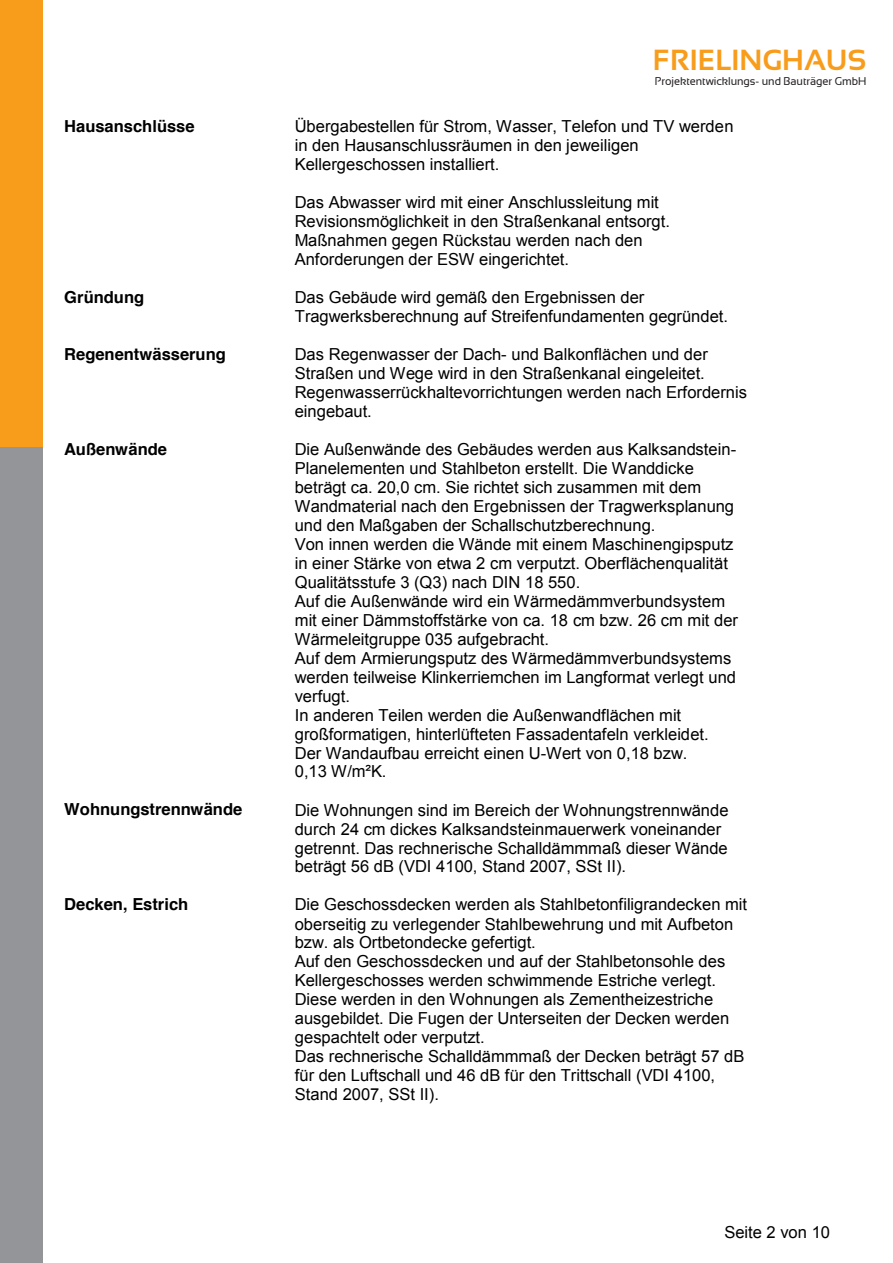
<style>
.page{position:relative;width:893px;height:1263px;background:#fff}
.page>*{position:absolute;margin:0;border:0;box-sizing:border-box;transform-origin:0 0}
.t1{font:700 29.1px "Sansation";color:#f89c1c}
.t2{font:16.5px/18.9px "Arial";color:#000}
.t3{font:700 16.5px "Helvetica";color:#000}
.t4{font:11.25px "Sansation";letter-spacing:-.005em;color:#231f20}
</style>
<div class="page">
<div style="left:0;top:446px;width:43px;height:817px;background:#939598"></div>
<div style="left:0;top:0;width:43px;height:446px;background:#f89c1c"></div>
<h1 class="t1" style="left:653px;top:44px;width:215px">FRIELINGHAUS</h1>
<p class="t4" style="left:655px;top:75px;width:213px">Projektentwicklungs- und Bauträger GmbH</p>
<p class="t3" style="left:64px;top:113px;width:132px">Hausanschlüsse</p>
<p class="t2" style="left:295px;top:117px;width:440px">Übergabestellen für Strom, Wasser, Telefon und TV werden in den Hausanschlussräumen in den jeweiligen<br>Kellergeschossen installiert.</p>
<p class="t2" style="left:295px;top:193px;width:377px">Das Abwasser wird mit einer Anschlussleitung mit Revisionsmöglichkeit in den Straßenkanal entsorgt.<br>Maßnahmen gegen Rückstau werden nach den Anforderungen der ESW eingerichtet.</p>
<p class="t3" style="left:64px;top:284px;width:81px">Gründung</p>
<p class="t2" style="left:295px;top:288px;width:435px">Das Gebäude wird gemäß den Ergebnissen der<br>Tragwerksberechnung auf Streifenfundamenten gegründet.</p>
<p class="t3" style="left:64px;top:341px;width:163px">Regenentwässerung</p>
<p class="t2" style="left:295px;top:345px;width:454px">Das Regenwasser der Dach- und Balkonflächen und der Straßen und Wege wird in den Straßenkanal eingeleitet.<br>Regenwasserrückhaltevorrichtungen werden nach Erfordernis eingebaut.</p>
<p class="t3" style="left:64px;top:436px;width:104px">Außenwände</p>
<p class="t2" style="left:295px;top:440px;width:445px">Die Außenwände des Gebäudes werden aus Kalksandstein-Planelementen und Stahlbeton erstellt. Die Wanddicke beträgt ca. 20,0 cm. Sie richtet sich zusammen mit dem Wandmaterial nach den Ergebnissen der Tragwerksplanung und den Maßgaben der Schallschutzberechnung.<br>Von innen werden die Wände mit einem Maschinengipsputz in einer Stärke von etwa 2 cm verputzt. Oberflächenqualität Qualitätsstufe 3 (Q3) nach DIN 18 550.<br>Auf die Außenwände wird ein Wärmedämmverbundsystem mit einer Dämmstoffstärke von ca. 18 cm bzw. 26 cm mit der Wärmeleitgruppe 035 aufgebracht.<br>Auf dem Armierungsputz des Wärmedämmverbundsystems werden teilweise Klinkerriemchen im Langformat verlegt und verfugt.<br>In anderen Teilen werden die Außenwandflächen mit großformatigen, hinterlüfteten Fassadentafeln verkleidet.<br>Der Wandaufbau erreicht einen U-Wert von 0,18 bzw.<br>0,13 W/m²K.</p>
<p class="t3" style="left:64px;top:796px;width:180px">Wohnungstrennwände</p>
<p class="t2" style="left:295px;top:800px;width:435px">Die Wohnungen sind im Bereich der Wohnungstrennwände durch 24 cm dickes Kalksandsteinmauerwerk voneinander getrennt. Das rechnerische Schalldämmmaß dieser Wände beträgt 56 dB (VDI 4100, Stand 2007, SSt II).</p>
<p class="t3" style="left:64px;top:891px;width:126px">Decken, Estrich</p>
<p class="t2" style="left:295px;top:895px;width:454px">Die Geschossdecken werden als Stahlbetonfiligrandecken mit oberseitig zu verlegender Stahlbewehrung und mit Aufbeton bzw. als Ortbetondecke gefertigt.<br>Auf den Geschossdecken und auf der Stahlbetonsohle des Kellergeschosses werden schwimmende Estriche verlegt.<br>Diese werden in den Wohnungen als Zementheizestriche ausgebildet. Die Fugen der Unterseiten der Decken werden gespachtelt oder verputzt.<br>Das rechnerische Schalldämmmaß der Decken beträgt 57 dB für den Luftschall und 46 dB für den Trittschall (VDI 4100, Stand 2007, SSt II).</p>
<p class="t2" style="left:724px;top:1223px;width:107px">Seite 2 von 10</p>
</div>
